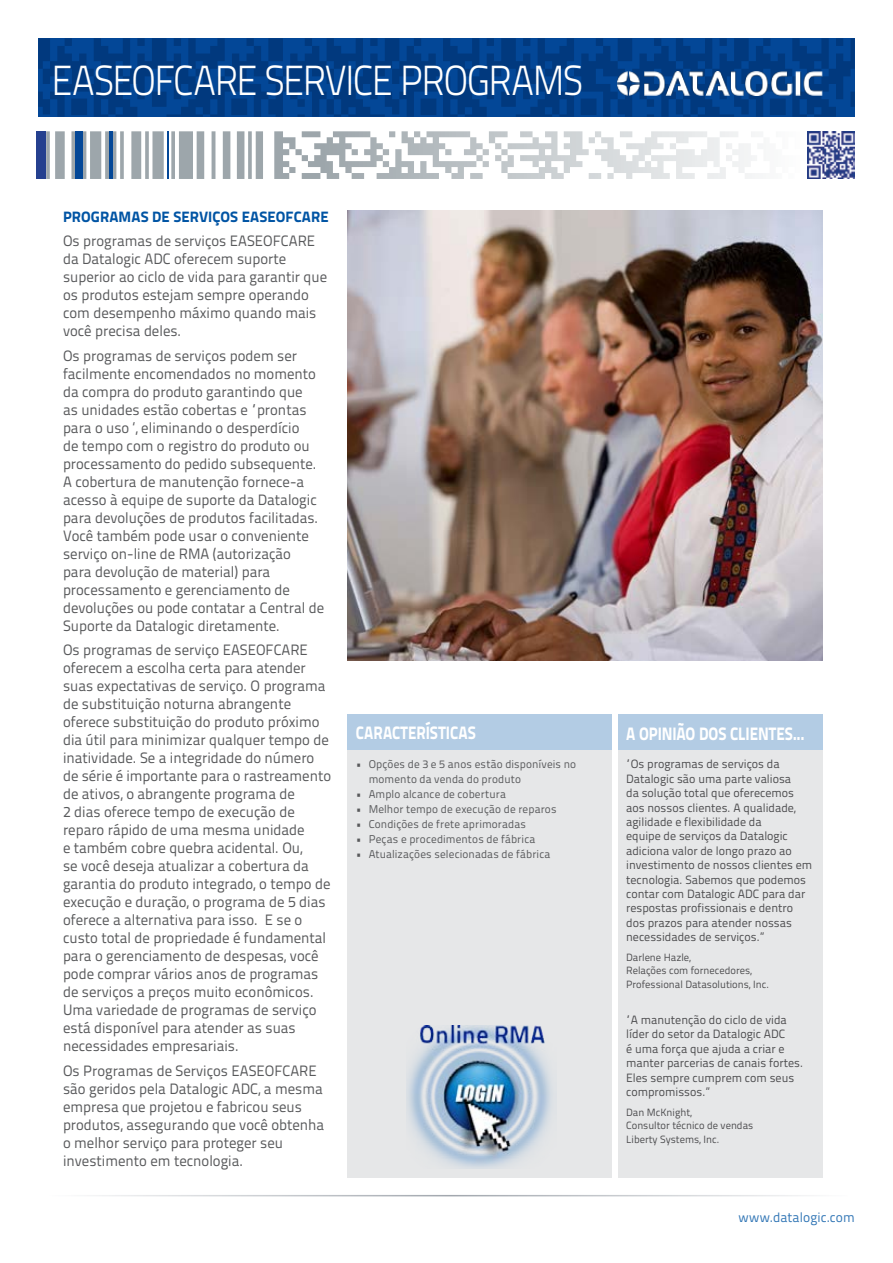
<style>
.page{position:relative;width:893px;height:1263px;background:#fff}
.page>*{position:absolute;margin:0;border:0;box-sizing:border-box;transform-origin:0 0}
.t1{font:300 42px "Titillium Text 22 L";letter-spacing:-.035em;color:#fff;scale:.89 1}
.t2{font:800 18px "Titillium Text 22 L";letter-spacing:-.005em;color:#fff;scale:.85 1}
.t3{font:15px/18px "Titillium Text 22 L";color:#58595b}
.t4{font:800 15px "Titillium Text 22 L";letter-spacing:.005em;color:#0054a4}
.t5{font:13.5px "Titillium Text 22 L";letter-spacing:.005em;color:#3377b6}
.t6{font:12px/14.4px "Titillium Text 22 L";color:#4d4d4f}
.t7{font:11.25px/15px "Titillium Text 22 L";letter-spacing:.01em;color:#58595b}
.t8{font:10.5px/13.5px "Titillium Text 22 L";color:#4d4d4f}
</style>
<div class="page">
<svg style="left:38px;top:38px;width:817px;height:79px;background:#023f89"></svg>
<svg style="left:302px;top:131px;width:453px;height:48px"></svg>
<hr style="left:167px;top:131px;width:2px;height:48px;background:#034797">
<div style="left:75px;top:131px;width:7px;height:48px;background:#034797"></div>
<hr style="left:109px;top:131px;width:4px;height:48px;background:#034797">
<div style="left:37px;top:131px;width:9px;height:48px;background:#25408f"></div>
<hr style="left:45px;top:1195px;width:803px;height:1px;background:#9da3aa">
<div style="left:348px;top:714px;width:264px;height:36px;background:#b3cce4"></div>
<div style="left:618px;top:714px;width:204px;height:36px;background:#b3cce4"></div>
<div style="left:348px;top:750px;width:264px;height:428px;background:#e6e7e8"></div>
<div style="left:618px;top:750px;width:204px;height:428px;background:#e6e7e8"></div>
<img style="left:618px;top:72px;width:204px;height:23px">
<img style="left:807px;top:131px;width:48px;height:48px">
<img style="left:348px;top:211px;width:474px;height:449px">
<img style="left:406px;top:1025px;width:147px;height:143px">
<h1 class="t1" style="left:51px;top:50px;width:599px">EASEOFCARE SERVICE PROGRAMS</h1>
<p class="t4" style="left:63px;top:205px;width:267px">PROGRAMAS DE SERVIÇOS EASEOFCARE</p>
<p class="t3" style="left:63px;top:231px;width:266px">Os programas de serviços EASEOFCARE da Datalogic ADC oferecem suporte superior ao ciclo de vida para garantir que os produtos estejam sempre operando com desempenho máximo quando mais você precisa deles.</p>
<p class="t3" style="left:63px;top:346px;width:263px">Os programas de serviços podem ser facilmente encomendados no momento da compra do produto garantindo que<br>as unidades estão cobertas e “prontas para o uso ‘, eliminando o desperdício<br>de tempo com o registro do produto ou processamento do pedido subsequente.<br>A cobertura de manutenção fornece-a acesso à equipe de suporte da Datalogic para devoluções de produtos facilitadas.<br>Você também pode usar o conveniente serviço on-line de RMA (autorização<br>para devolução de material) para processamento e gerenciamento de devoluções ou pode contatar a Central de Suporte da Datalogic diretamente.</p>
<p class="t3" style="left:63px;top:640px;width:270px">Os programas de serviço EASEOFCARE oferecem a escolha certa para atender suas expectativas de serviço. O programa de substituição noturna abrangente oferece substituição do produto próximo dia útil para minimizar qualquer tempo de inatividade. Se a integridade do número de série é importante para o rastreamento de ativos, o abrangente programa de<br>2 dias oferece tempo de execução de reparo rápido de uma mesma unidade<br>e também cobre quebra acidental. Ou,<br>se você deseja atualizar a cobertura da garantia do produto integrado, o tempo de execução e duração, o programa de 5 dias oferece a alternativa para isso. E se o custo total de propriedade é fundamental para o gerenciamento de despesas, você pode comprar vários anos de programas de serviços a preços muito econômicos.<br>Uma variedade de programas de serviço está disponível para atender as suas necessidades empresariais.</p>
<p class="t3" style="left:63px;top:1060px;width:263px">Os Programas de Serviços EASEOFCARE são geridos pela Datalogic ADC, a mesma empresa que projetou e fabricou seus produtos, assegurando que você obtenha o melhor serviço para proteger seu investimento em tecnologia.</p>
<p class="t2" style="left:356px;top:719px;width:143px">CARACTERÍSTICAS</p>
<p class="t2" style="left:626px;top:719px;width:211px">A OPINIÃO DOS CLIENTES...</p>
<p class="t7" style="left:369px;top:756px;width:209px;text-indent:-13px">• Opções de 3 e 5 anos estão disponíveis no momento da venda do produto</p>
<p class="t7" style="left:356px;top:786px;width:151px">• Amplo alcance de cobertura</p>
<p class="t7" style="left:356px;top:801px;width:202px">• Melhor tempo de execução de reparos</p>
<p class="t7" style="left:356px;top:816px;width:172px">• Condições de frete aprimoradas</p>
<p class="t7" style="left:356px;top:831px;width:181px">• Peças e procedimentos de fábrica</p>
<p class="t7" style="left:356px;top:846px;width:196px">• Atualizações selecionadas de fábrica</p>
<p class="t6" style="left:626px;top:756px;width:188px">“Os programas de serviços da<br>Datalogic são uma parte valiosa<br>da solução total que oferecemos aos nossos clientes. A qualidade, agilidade e flexibilidade da<br>equipe de serviços da Datalogic adiciona valor de longo prazo ao investimento de nossos clientes em tecnologia. Sabemos que podemos contar com Datalogic ADC para dar respostas profissionais e dentro dos prazos para atender nossas necessidades de serviços.”</p>
<p class="t8" style="left:626px;top:950px;width:144px">Darlene Hazle,<br>Relações com fornecedores,<br>Professional Datasolutions, Inc.</p>
<p class="t6" style="left:626px;top:1012px;width:178px">“A manutenção do ciclo de vida líder do setor da Datalogic ADC<br>é uma força que ajuda a criar e manter parcerias de canais fortes.<br>Eles sempre cumprem com seus compromissos.”</p>
<p class="t8" style="left:626px;top:1104px;width:129px">Dan McKnight,<br>Consultor técnico de vendas<br>Liberty Systems, Inc.</p>
<p class="t5" style="left:738px;top:1207px;width:118px">www.datalogic.com</p>
</div>
